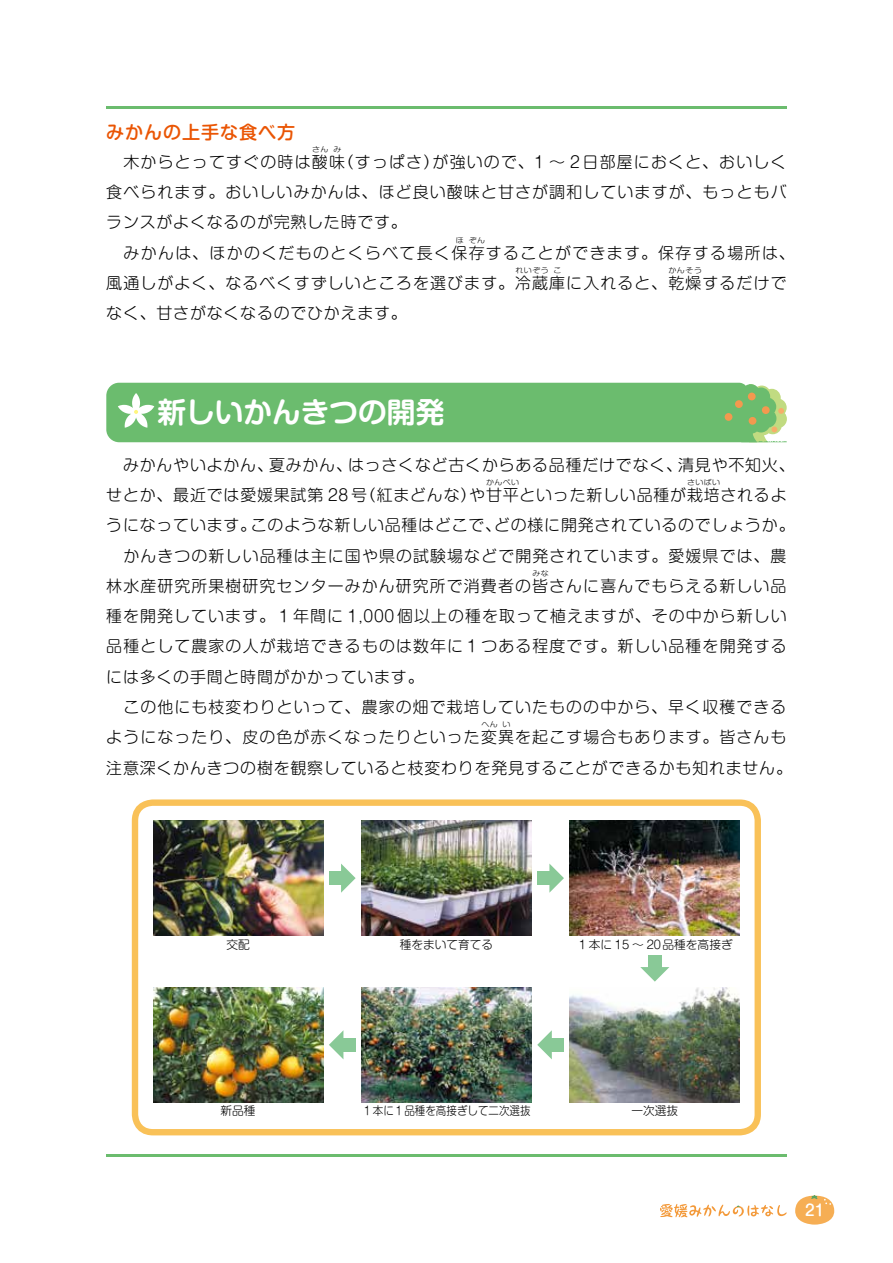
<style>
.page{position:relative;width:893px;height:1263px;background:#fff}
.page>*{position:absolute;margin:0;border:0;box-sizing:border-box;transform-origin:0 0}
.t1{font:700 28.65px "Shin M Go Pro De";color:#fff}
.t2{font:500 18px "Shin M Go Pro";letter-spacing:.05em;color:#ea5504}
.t3{font:300 15.9px/30.3px "Shin M Go Pro";letter-spacing:.07em;color:#000}
.t4{font:300 15.9px/30.3px "Shin M Go Pro";letter-spacing:.05em;color:#000}
.t5{font:500 15.3px "Shin M Go Pro";color:#fff}
.t6{font:300 11.7px "Shin M Go Pro";color:#000}
.t7{font:300 11.7px "Shin M Go Pro";color:#000;scale:.9 1}
.t8{font:300 7.2px "Shin M Go Pro";letter-spacing:.05em;color:#000;scale:1.11 1}
</style>
<div class="page">
<hr style="left:106px;top:106px;width:681px;height:3px;background:#6bbc6e">
<hr style="left:106px;top:1154px;width:681px;height:3px;background:#6bbc6e">
<div style="left:795px;top:1195px;width:40px;height:29px;background:#f6ae54;border-radius:50%"></div>
<svg style="left:811px;top:1195px;width:6px;height:4px"></svg>
<svg style="left:824px;top:1199px;width:7px;height:6px"></svg>
<svg style="left:660px;top:1204px;width:127px;height:13px"></svg>
<div style="left:106px;top:383px;width:681px;height:59px;background:#6bbc6e"></div>
<div style="left:132px;top:799px;width:629px;height:336px;border:6px solid #f9c158;border-radius:18px"></div>
<img style="left:153px;top:821px;width:170px;height:114px">
<img style="left:570px;top:821px;width:170px;height:114px">
<img style="left:361px;top:821px;width:170px;height:114px">
<img style="left:153px;top:987px;width:170px;height:115px">
<img style="left:570px;top:987px;width:170px;height:115px">
<img style="left:361px;top:987px;width:170px;height:115px">
<div style="left:329px;top:871px;width:14px;height:14px;background:#89c997"></div>
<svg style="left:341px;top:863px;width:15px;height:30px"></svg>
<div style="left:550px;top:1038px;width:14px;height:13px;background:#89c997"></div>
<svg style="left:537px;top:1030px;width:15px;height:29px"></svg>
<div style="left:648px;top:955px;width:14px;height:13px;background:#89c997"></div>
<svg style="left:640px;top:967px;width:29px;height:15px"></svg>
<div style="left:537px;top:871px;width:14px;height:14px;background:#89c997"></div>
<svg style="left:549px;top:863px;width:15px;height:30px"></svg>
<div style="left:342px;top:1038px;width:13px;height:13px;background:#89c997"></div>
<svg style="left:329px;top:1031px;width:14px;height:28px"></svg>
<p class="t2" style="left:106px;top:118px;width:190px">みかんの上手な食べ方</p>
<p class="t3" style="left:106px;top:145px;width:240px">　木からとってすぐの時は酸味</p>
<p class="t8" style="left:312px;top:143px;width:16px">さん</p>
<p class="t8" style="left:333px;top:143px;width:9px">み</p>
<p class="t3" style="left:106px;top:145px;width:690px;text-indent:231px">（すっぱさ）が強いので、1 ～ 2日部屋におくと、おいしく食べられます。おいしいみかんは、ほど良い酸味と甘さが調和していますが、もっともバランスがよくなるのが完熟した時です。<br>　みかんは、ほかのくだものとくらべて長く保存することができます。保存する場所は、</p>
<p class="t8" style="left:456px;top:234px;width:9px">ほ</p>
<p class="t8" style="left:469px;top:234px;width:16px">ぞん</p>
<p class="t3" style="left:106px;top:266px;width:682px">風通しがよく、なるべくすずしいところを選びます。冷蔵庫に入れると、乾燥するだけで</p>
<p class="t8" style="left:515px;top:264px;width:32px">れいぞう</p>
<p class="t8" style="left:554px;top:264px;width:9px">こ</p>
<p class="t8" style="left:669px;top:264px;width:32px">かんそう</p>
<p class="t4" style="left:106px;top:296px;width:302px">なく、甘さがなくなるのでひかえます。</p>
<h1 class="t1" style="left:157px;top:389px;width:289px">新しいかんきつの開発</h1>
<p class="t4" style="left:106px;top:448px;width:690px">　みかんやいよかん、夏みかん、はっさくなど古くからある品種だけでなく、清見や不知火、せとか、最近では愛媛果試第 28 号（紅まどんな）や甘平といった新しい品種が栽培されるよ</p>
<p class="t8" style="left:486px;top:476px;width:31px">かんぺい</p>
<p class="t8" style="left:687px;top:476px;width:31px">さいばい</p>
<p class="t3" style="left:106px;top:508px;width:690px">うになっています。このような新しい品種はどこで、どの様に開発されているのでしょうか。　かんきつの新しい品種は主に国や県の試験場などで開発されています。愛媛県では、農林水産研究所果樹研究センターみかん研究所で消費者の皆さんに喜んでもらえる新しい品</p>
<p class="t8" style="left:532px;top:567px;width:16px">みな</p>
<p class="t3" style="left:106px;top:599px;width:682px">種を開発しています。１年間に 1,000個以上の種を取って植えますが、その中から新しい品種として農家の人が栽培できるものは数年に１つある程度です。新しい品種を開発するには多くの手間と時間がかかっています。<br>　この他にも枝変わりといって、農家の畑で栽培していたものの中から、早く収穫できるようになったり、皮の色が赤くなったりといった変異を起こす場合もあります。皆さんも</p>
<p class="t8" style="left:481px;top:719px;width:16px">へん</p>
<p class="t8" style="left:503px;top:719px;width:9px">い</p>
<p class="t4" style="left:106px;top:751px;width:687px">注意深くかんきつの樹を観察していると枝変わりを発見することができるかも知れません。</p>
<p class="t6" style="left:226px;top:935px;width:25px">交配</p>
<p class="t6" style="left:400px;top:935px;width:95px">種をまいて育てる</p>
<p class="t6" style="left:577px;top:935px;width:157px">１本に 15 〜 20品種を高接ぎ</p>
<p class="t6" style="left:221px;top:1101px;width:37px">新品種</p>
<p class="t7" style="left:362px;top:1101px;width:189px">１本に１品種を高接ぎして二次選抜</p>
<p class="t6" style="left:631px;top:1101px;width:48px">一次選抜</p>
<p class="t5" style="left:805px;top:1198px;width:21px">21</p>
</div>
